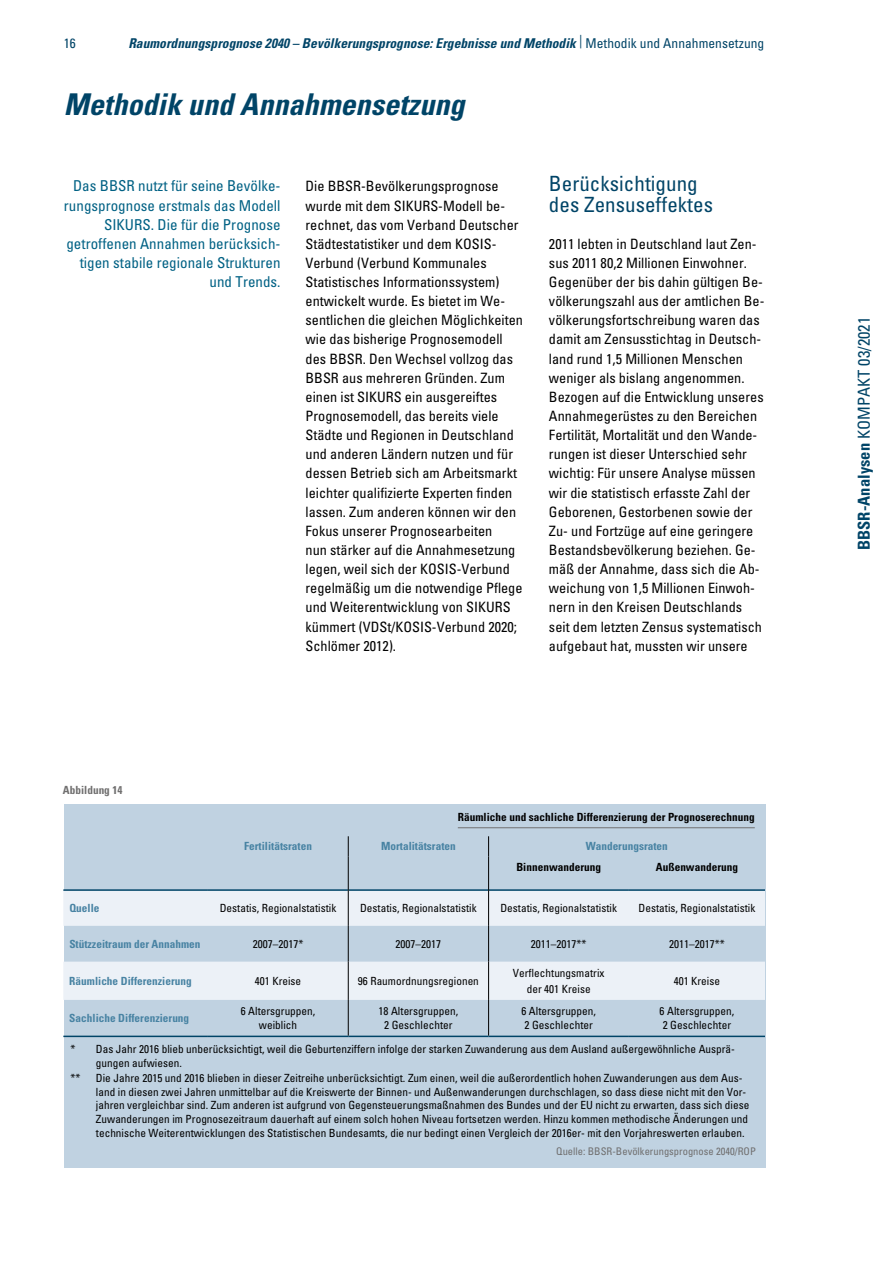
<style>
.page{position:relative;width:893px;height:1263px;background:#fff}
.page>*{position:absolute;margin:0;border:0;box-sizing:border-box;transform-origin:0 0}
.t1{font:italic 700 condensed 30px "Univers LT Std";letter-spacing:.005em;color:#004467}
.t2{font:condensed 21px/21px "Univers LT Std";color:#004467}
.t3{font:condensed 16.5px "Univers LT Std";letter-spacing:.005em;color:#004467}
.t4{font:condensed 15px/19.2px "Univers LT Std";color:#006184;text-align:right}
.t5{font:condensed 14.25px/19.2px "Univers LT Std";color:#000}
.t6{font:italic 700 condensed 13.5px "Univers LT Std";letter-spacing:.005em;color:#004467}
.t7{font:condensed 13.5px "Univers LT Std";color:#004467}
.t8{font:condensed 11.25px/13.5px "Univers LT Std";color:#000}
.t9{font:700 condensed 11.25px "Univers LT Std";color:#4883a3}
.t10{font:700 condensed 11.25px "Univers LT Std";letter-spacing:.005em;color:#000}
.t11{font:700 condensed 11.25px "Univers LT Std";color:#706f6f}
.t12{font:condensed 10.5px "Univers LT Std";color:#706f6f}
.s1{font-weight:400;font-style:normal}
.s2{font-family:"Univers LT Pro";font-weight:700}
</style>
<div class="page">
<div style="left:64px;top:804px;width:701px;height:363px;background:#c0d2e1"></div>
<svg style="left:63px;top:891px;width:702px;height:109px;fill:#ecf1f7"></svg>
<hr style="left:63px;top:1035px;width:145px;height:2px;background:#004467">
<hr style="left:208px;top:1035px;width:140px;height:2px;background:#004467">
<hr style="left:348px;top:1035px;width:141px;height:2px;background:#004467">
<hr style="left:489px;top:1035px;width:140px;height:2px;background:#004467">
<hr style="left:629px;top:1035px;width:136px;height:2px;background:#004467">
<hr style="left:63px;top:889px;width:145px;height:2px;background:#004467">
<hr style="left:208px;top:889px;width:140px;height:2px;background:#004467">
<hr style="left:349px;top:889px;width:139px;height:2px;background:#004467">
<hr style="left:489px;top:889px;width:140px;height:2px;background:#004467">
<hr style="left:629px;top:889px;width:136px;height:2px;background:#004467">
<svg style="left:488px;top:836px;width:1px;height:20px"></svg>
<hr style="left:488px;top:856px;width:1px;height:34px;background:#000">
<hr style="left:488px;top:890px;width:1px;height:36px;background:#000">
<hr style="left:488px;top:926px;width:1px;height:36px;background:#000">
<hr style="left:488px;top:962px;width:1px;height:38px;background:#000">
<hr style="left:488px;top:1000px;width:1px;height:35px;background:#000">
<svg style="left:348px;top:836px;width:1px;height:20px"></svg>
<hr style="left:348px;top:856px;width:1px;height:34px;background:#000">
<hr style="left:348px;top:890px;width:1px;height:36px;background:#000">
<hr style="left:348px;top:926px;width:1px;height:36px;background:#000">
<hr style="left:348px;top:962px;width:1px;height:38px;background:#000">
<hr style="left:348px;top:1000px;width:1px;height:35px;background:#000">
<hr style="left:458px;top:827px;width:297px;height:1px;background:#706f6f">
<p class="t7" style="left:64px;top:35px;width:14px">16</p>
<p class="t6" style="left:128px;top:35px;width:637px">Raumordnungsprognose 2040 – Bevölkerungsprognose: Ergebnisse und Methodik <sup>|</sup> <span class="s1">Methodik und Annahmensetzung</span></p>
<h1 class="t1" style="left:64px;top:86px;width:402px">Methodik und Annahmensetzung</h1>
<p class="t4" style="left:64px;top:176px;width:218px">Das BBSR nutzt für seine Bevölke&shy;rungsprognose erstmals das Modell<br>SIKURS. Die für die Prognose getroffenen Annahmen berücksich&shy;tigen stabile regionale Strukturen und Trends.</p>
<p class="t5" style="left:306px;top:176px;width:219px">Die BBSR-Bevölkerungsprognose wurde mit dem SIKURS-Modell be&shy;rechnet, das vom Verband Deutscher Städtestatistiker und dem KOSIS-Verbund (Verbund Kommunales Statistisches Informationssystem) entwickelt wurde. Es bietet im We&shy;sentlichen die gleichen Möglichkeiten wie das bisherige Prognosemodell des BBSR. Den Wechsel vollzog das BBSR aus mehreren Gründen. Zum einen ist SIKURS ein ausgereiftes Prognosemodell, das bereits viele Städte und Regionen in Deutschland und anderen Ländern nutzen und für dessen Betrieb sich am Arbeitsmarkt leichter qualifizierte Experten finden lassen. Zum anderen können wir den Fokus unserer Prognosearbeiten<br>nun stärker auf die Annahmesetzung legen, weil sich der KOSIS-Verbund regelmäßig um die notwendige Pflege und Weiterentwicklung von SIKURS kümmert (VDSt/KOSIS-Verbund 2020; Schlömer 2012).</p>
<h2 class="t2" style="left:549px;top:173px;width:166px">Berücksichtigung des Zensuseffektes</h2>
<p class="t5" style="left:549px;top:234px;width:217px">2011 lebten in Deutschland laut Zen&shy;sus 2011 80,2 Millionen Einwohner.<br>Gegenüber der bis dahin gültigen Be&shy;völkerungszahl aus der amtlichen Be&shy;völkerungsfortschreibung waren das damit am Zensusstichtag in Deutsch&shy;land rund 1,5 Millionen Menschen weniger als bislang angenommen.<br>Bezogen auf die Entwicklung unseres Annahmegerüstes zu den Bereichen Fertilität, Mortalität und den Wande&shy;rungen ist dieser Unterschied sehr wichtig: Für unsere Analyse müssen wir die statistisch erfasste Zahl der Geborenen, Gestorbenen sowie der Zu- und Fortzüge auf eine geringere Bestandsbevölkerung beziehen. Ge&shy;mäß der Annahme, dass sich die Ab&shy;weichung von 1,5 Millionen Einwoh&shy;nern in den Kreisen Deutschlands seit dem letzten Zensus systematisch aufgebaut hat, mussten wir unsere</p>
<p class="t11" style="left:63px;top:783px;width:61px">Abbildung 14</p>
<p class="t10" style="left:458px;top:810px;width:298px">Räumliche und sachliche Differenzierung der Prognoserechnung</p>
<p class="t9" style="left:244px;top:839px;width:69px">Fertilitätsraten</p>
<p class="t9" style="left:381px;top:839px;width:76px">Mortalitätsraten</p>
<p class="t9" style="left:586px;top:839px;width:84px">Wanderungsraten</p>
<p class="t10" style="left:516px;top:860px;width:86px">Binnenwanderung</p>
<p class="t10" style="left:656px;top:860px;width:84px">Außenwanderung</p>
<p class="t9" style="left:69px;top:901px;width:32px">Quelle</p>
<p class="t8" style="left:220px;top:901px;width:118px">Destatis, Regionalstatistik</p>
<p class="t8" style="left:360px;top:901px;width:118px">Destatis, Regionalstatistik</p>
<p class="t8" style="left:500px;top:901px;width:118px">Destatis, Regionalstatistik</p>
<p class="t8" style="left:638px;top:901px;width:118px">Destatis, Regionalstatistik</p>
<p class="t9" style="left:69px;top:937px;width:133px">Stützzeitraum der Annahmen</p>
<p class="t8" style="left:253px;top:937px;width:52px">2007–2017*</p>
<p class="t8" style="left:395px;top:937px;width:47px">2007–2017</p>
<p class="t8" style="left:531px;top:937px;width:57px">2011–2017**</p>
<p class="t8" style="left:669px;top:937px;width:57px">2011–2017**</p>
<p class="t9" style="left:69px;top:974px;width:124px">Räumliche Differenzierung</p>
<p class="t8" style="left:255px;top:974px;width:48px">401 Kreise</p>
<p class="t8" style="left:358px;top:974px;width:123px">96 Raumordnungsregionen</p>
<p class="t8" style="left:513px;top:965px;width:93px;line-height:15.6px;text-align:center">Verflechtungsmatrix der 401 Kreise</p>
<p class="t8" style="left:674px;top:974px;width:48px">401 Kreise</p>
<p class="t9" style="left:69px;top:1011px;width:121px">Sachliche Differenzierung</p>
<p class="t8" style="left:241px;top:1004px;width:76px;text-align:center">6 Altersgruppen, weiblich</p>
<p class="t8" style="left:379px;top:1004px;width:81px;text-align:center">18 Altersgruppen,<br>2 Geschlechter</p>
<p class="t8" style="left:521px;top:1004px;width:76px">6 Altersgruppen,<br>2 Geschlechter</p>
<p class="t8" style="left:660px;top:1004px;width:76px">6 Altersgruppen,<br>2 Geschlechter</p>
<p class="t8" style="left:96px;top:1042px;width:641px;text-indent:-26px">* Das Jahr 2016 blieb unberücksichtigt, weil die Geburtenziffern infolge der starken Zuwanderung aus dem Ausland außergewöhnliche Ausprä&shy;gungen aufwiesen.</p>
<p class="t8" style="left:70px;top:1071px;width:12px">**</p>
<p class="t8" style="left:96px;top:1071px;width:655px">Die Jahre 2015 und 2016 blieben in dieser Zeitreihe unberücksichtigt. Zum einen, weil die außerordentlich hohen Zuwanderungen aus dem Aus&shy;land in diesen zwei Jahren unmittelbar auf die Kreiswerte der Binnen- und Außenwanderungen durchschlagen, so dass diese nicht mit den Vor&shy;jahren vergleichbar sind. Zum anderen ist aufgrund von Gegensteuerungsmaßnahmen des Bundes und der EU nicht zu erwarten, dass sich diese Zuwanderungen im Prognosezeitraum dauerhaft auf einem solch hohen Niveau fortsetzen werden. Hinzu kommen methodische Änderungen und technische Weiterentwicklungen des Statistischen Bundesamts, die nur bedingt einen Vergleich der 2016er- mit den Vorjahreswerten erlauben.</p>
<p class="t12" style="left:556px;top:1144px;width:201px">Quelle: BBSR-Bevölkerungsprognose 2040/ROP</p>
<p class="t3" style="left:853px;top:550px;width:235px;rotate:-90deg"><span class="s2">BBSR-Analysen</span> KOMPAKT 03/2021</p>
</div>
